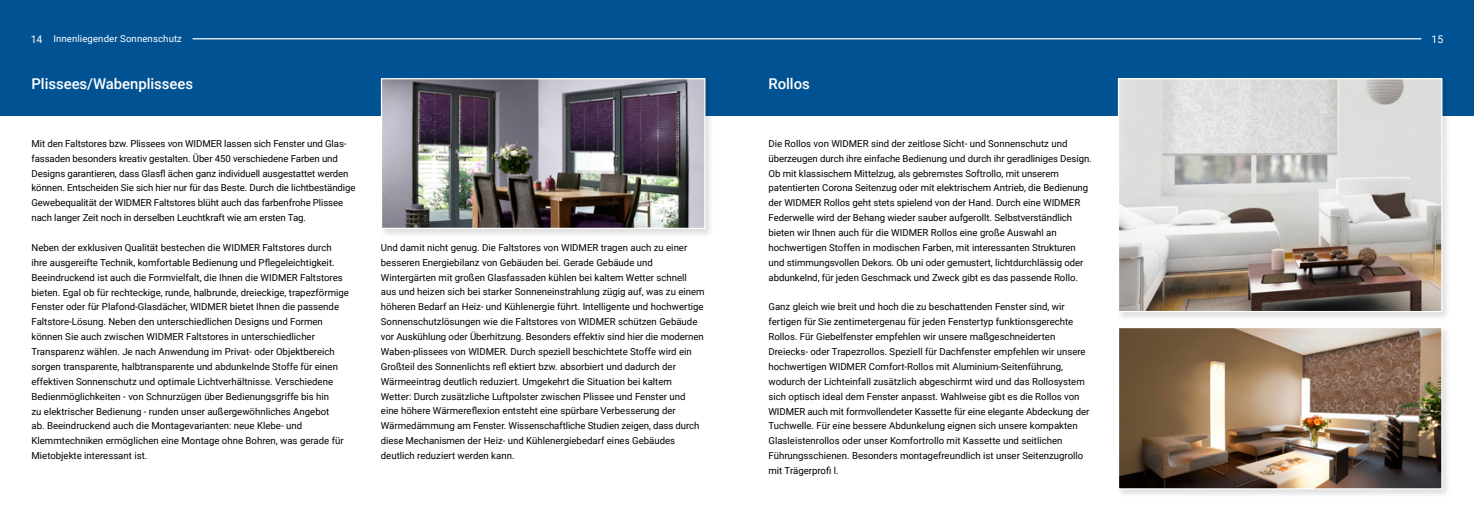
<style>
.page{position:relative;width:1474px;height:521px;background:#fff}
.page>*{position:absolute;margin:0;border:0;box-sizing:border-box;transform-origin:0 0}
.t1{font:500 14.88px "Roboto";letter-spacing:-.005em;color:#fff}
.t2{font:10.5px "Roboto";color:#fff}
.t3{font:9.62px/14.9px "Roboto";color:#000}
.t4{font:9.62px "Roboto";letter-spacing:.01em;color:#fff}
</style>
<div class="page">
<div style="left:0;top:0;width:1473px;height:115px;background:#005293"></div>
<hr style="left:192px;top:38px;width:1229px;height:1px;background:#fff">
<div style="left:379px;top:76px;width:335px;height:162px;background:#000;opacity:.13"></div>
<img style="left:383px;top:80px;width:320px;height:147px">
<div style="left:381px;top:78px;width:324px;height:151px;border:1px solid #fff"></div>
<div style="left:1115px;top:76px;width:336px;height:245px;background:#000;opacity:.13"></div>
<img style="left:1119px;top:80px;width:321px;height:230px">
<div style="left:1117px;top:78px;width:325px;height:234px;border:1px solid #fff"></div>
<div style="left:1115px;top:325px;width:336px;height:173px;background:#000;opacity:.13"></div>
<img style="left:1119px;top:329px;width:321px;height:158px">
<div style="left:1117px;top:327px;width:325px;height:162px;border:1px solid #fff"></div>
<p class="t4" style="left:53px;top:32px;width:130px">Innenliegender Sonnenschutz</p>
<p class="t2" style="left:31px;top:32px;width:13px">14</p>
<h1 class="t1" style="left:32px;top:74px;width:163px">Plissees/Wabenplissees</h1>
<p class="t3" style="left:31px;top:136px;width:325px">Mit den Faltstores bzw. Plissees von WIDMER lassen sich Fenster und Glas&shy;fassaden besonders kreativ gestalten. Über 450 verschiedene Farben und Designs garantieren, dass Glasfl ächen ganz individuell ausgestattet werden können. Entscheiden Sie sich hier nur für das Beste. Durch die lichtbeständige Gewebequalität der WIDMER Faltstores blüht auch das farbenfrohe Plissee nach langer Zeit noch in derselben Leuchtkraft wie am ersten Tag.</p>
<p class="t3" style="left:31px;top:240px;width:319px">Neben der exklusiven Qualität bestechen die WIDMER Faltstores durch ihre ausgereifte Technik, komfortable Bedienung und Pflegeleichtigkeit.<br>Beeindruckend ist auch die Formvielfalt, die Ihnen die WIDMER Faltstores bieten. Egal ob für rechteckige, runde, halbrunde, dreieckige, trapezförmige Fenster oder für Plafond-Glasdächer, WIDMER bietet Ihnen die passende Faltstore-Lösung. Neben den unterschiedlichen Designs und Formen können Sie auch zwischen WIDMER Faltstores in unterschiedlicher Transparenz wählen. Je nach Anwendung im Privat- oder Objektbereich sorgen transparente, halbtransparente und abdunkelnde Stoffe für einen effektiven Sonnenschutz und optimale Lichtverhältnisse. Verschiedene Bedienmöglichkeiten - von Schnurzügen über Bedienungsgriffe bis hin<br>zu elektrischer Bedienung - runden unser außergewöhnliches Angebot<br>ab. Beeindruckend auch die Montagevarianten: neue Klebe- und Klemmtechniken ermöglichen eine Montage ohne Bohren, was gerade für Mietobjekte interessant ist.</p>
<p class="t3" style="left:381px;top:240px;width:325px">Und damit nicht genug. Die Faltstores von WIDMER tragen auch zu einer besseren Energiebilanz von Gebäuden bei. Gerade Gebäude und Wintergärten mit großen Glasfassaden kühlen bei kaltem Wetter schnell aus und heizen sich bei starker Sonneneinstrahlung zügig auf, was zu einem höheren Bedarf an Heiz- und Kühlenergie führt. Intelligente und hochwertige Sonnenschutzlösungen wie die Faltstores von WIDMER schützen Gebäude vor Auskühlung oder Überhitzung. Besonders effektiv sind hier die modernen Waben-plissees von WIDMER. Durch speziell beschichtete Stoffe wird ein Großteil des Sonnenlichts refl ektiert bzw. absorbiert und dadurch der Wärmeeintrag deutlich reduziert. Umgekehrt die Situation bei kaltem Wetter: Durch zusätzliche Luftpolster zwischen Plissee und Fenster und eine höhere Wärmereflexion entsteht eine spürbare Verbesserung der Wärmedämmung am Fenster. Wissenschaftliche Studien zeigen, dass durch diese Mechanismen der Heiz- und Kühlenergiebedarf eines Gebäudes deutlich reduziert werden kann.</p>
<h1 class="t1" style="left:768px;top:74px;width:43px">Rollos</h1>
<p class="t3" style="left:768px;top:136px;width:325px">Die Rollos von WIDMER sind der zeitlose Sicht- und Sonnenschutz und überzeugen durch ihre einfache Bedienung und durch ihr geradliniges Design.<br>Ob mit klassischem Mittelzug, als gebremstes Softrollo, mit unserem patentierten Corona Seitenzug oder mit elektrischem Antrieb, die Bedienung der WIDMER Rollos geht stets spielend von der Hand. Durch eine WIDMER Federwelle wird der Behang wieder sauber aufgerollt. Selbstverständlich bieten wir Ihnen auch für die WIDMER Rollos eine große Auswahl an hochwertigen Stoffen in modischen Farben, mit interessanten Strukturen und stimmungsvollen Dekors. Ob uni oder gemustert, lichtdurchlässig oder abdunkelnd, für jeden Geschmack und Zweck gibt es das passende Rollo.</p>
<p class="t3" style="left:768px;top:299px;width:322px">Ganz gleich wie breit und hoch die zu beschattenden Fenster sind, wir fertigen für Sie zentimetergenau für jeden Fenstertyp funktionsgerechte Rollos. Für Giebelfenster empfehlen wir unsere maßgeschneiderten Dreiecks- oder Trapezrollos. Speziell für Dachfenster empfehlen wir unsere hochwertigen WIDMER Comfort-Rollos mit Aluminium-Seitenführung, wodurch der Lichteinfall zusätzlich abgeschirmt wird und das Rollosystem sich optisch ideal dem Fenster anpasst. Wahlweise gibt es die Rollos von WIDMER auch mit formvollendeter Kassette für eine elegante Abdeckung der Tuchwelle. Für eine bessere Abdunkelung eignen sich unsere kompakten Glasleistenrollos oder unser Komfortrollo mit Kassette und seitlichen Führungsschienen. Besonders montagefreundlich ist unser Seitenzugrollo mit Trägerprofi l.</p>
<p class="t2" style="left:1431px;top:32px;width:13px">15</p>
</div>
